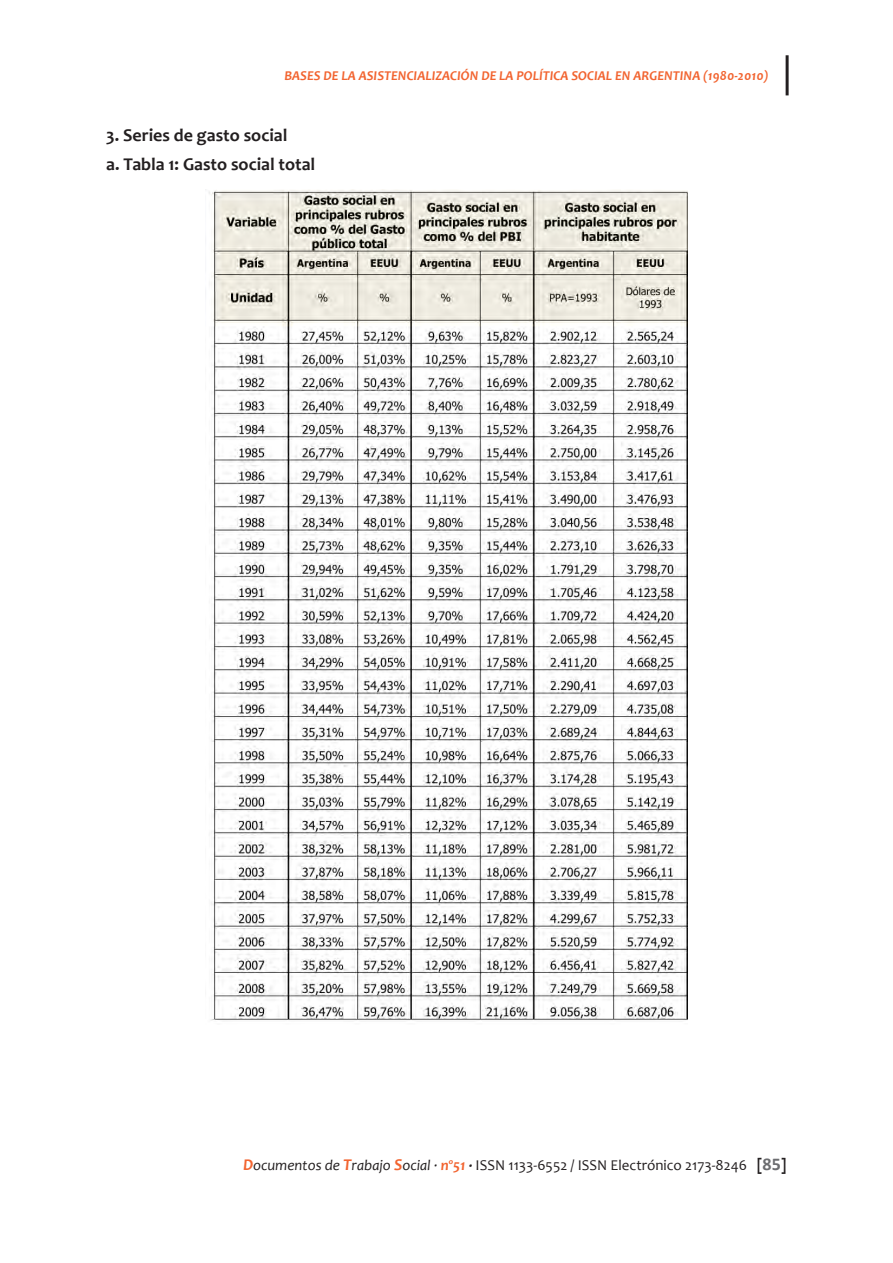
<style>
.page{position:relative;width:893px;height:1263px;background:#fff}
.page>*{position:absolute;margin:0;border:0;box-sizing:border-box;transform-origin:0 0}
.t1{font:700 18px/29.5px "Candara";color:#231f20}
.t2{font:15px "Candara";color:#231f20}
.t3{font:italic 700 13.5px "Candara";color:#f26430}
.s1{font-weight:700;font-style:italic;font-size:16.5px;color:#f26430}
.s2{font-style:italic}
.s3{font-weight:700;font-style:italic;color:#f26430}
.s4{font-weight:700;font-style:italic}
.s5{font-weight:700;font-size:16.5px}
.s6{font-family:"Calibri";font-weight:700;font-size:18px;color:#6c6d70}
</style>
<div class="page">
<hr style="left:786px;top:55px;width:3px;height:40px;background:#231f20">
<img style="left:209px;top:189px;width:478px;height:832px">
<p class="t3" style="left:285px;top:67px;width:485px">BASES DE LA ASISTENCIALIZACIÓN DE LA POLÍTICA SOCIAL EN ARGENTINA (1980-2010)</p>
<p class="t1" style="left:106px;top:120px;width:210px">3. Series de gasto social<br>a. Tabla 1: Gasto social total</p>
<p class="t2" style="left:243px;top:1156px;width:545px"><span class="s1">D</span><span class="s2">ocumentos de</span> <span class="s1">T</span><span class="s2">rabajo</span> <span class="s1">S</span><span class="s2">ocial ·</span> <span class="s3">nº51</span> <span class="s4">·</span> ISSN 1133-6552 / ISSN Electrónico 2173-8246 <span class="s5">[</span><span class="s6">85</span><span class="s5">]</span></p>
</div>
